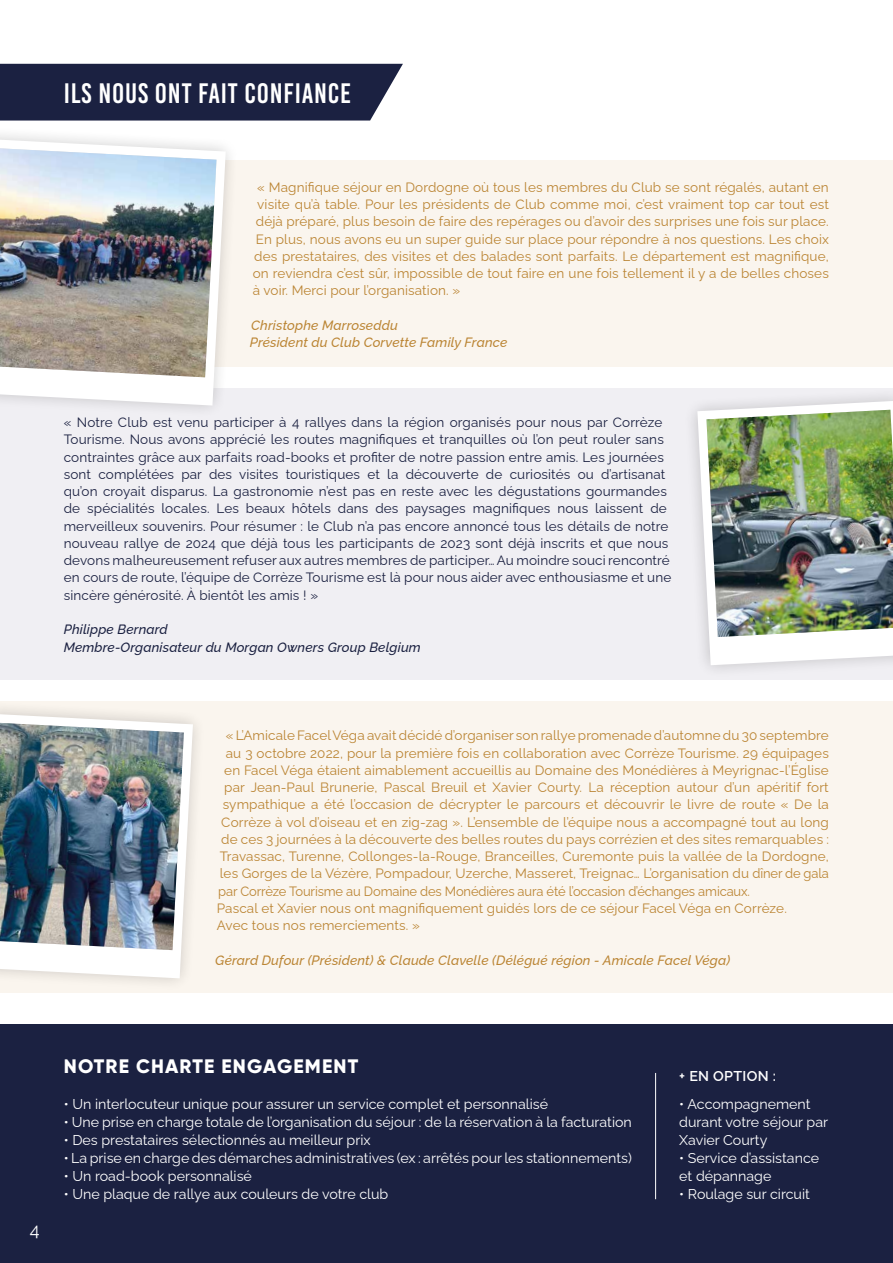
<style>
.page{position:relative;width:893px;height:1263px;background:#fff}
.page>*{position:absolute;margin:0;border:0;box-sizing:border-box;transform-origin:0 0}
.t1{font:28.2px "Bebas Kai";letter-spacing:.03em;color:#fff}
.t2{font:800 19.5px "Gilroy";letter-spacing:.06em;color:#fff}
.t3{font:18px "Raleway";color:#fff}
.t4{font:14.25px/18px "Raleway";color:#fff}
.t5{font:600 14.25px "Raleway";letter-spacing:.02em;color:#fff}
.t6{font:13.5px "Raleway";letter-spacing:.01em;color:#bb8534}
.t7{font:13.5px/17.2px "Raleway";letter-spacing:.01em;color:#1b2141}
.t8{font:italic 500 13.5px/17.2px "Raleway";letter-spacing:.01em;color:#bb8534}
.t9{font:13.5px "Raleway";letter-spacing:-.01em;color:#bb8534;scale:.96 1}
.t10{font:italic 500 13.5px/17.2px "Raleway";letter-spacing:.01em;color:#1b2141}
</style>
<div class="page">
<div style="left:152px;top:160px;width:741px;height:206px;background:#faf5ee"></div>
<div style="left:0;top:701px;width:893px;height:291px;background:#faf5ee"></div>
<div style="left:0;top:389px;width:893px;height:291px;background:#f0eff3"></div>
<div style="left:0;top:64px;width:403px;height:57px;background:#1b2141"></div>
<div style="left:0;top:1025px;width:893px;height:238px;background:#1b2141"></div>
<hr style="left:655px;top:1073px;width:1px;height:126px;background:#fff">
<svg style="left:0;top:134px;width:241px;height:275px;fill:#faf5ee"></svg>
<svg style="left:0;top:140px;width:226px;height:265px;fill:#fff"></svg>
<img style="left:0;top:148px;width:216px;height:229px">
<svg style="left:0;top:709px;width:209px;height:284px"></svg>
<svg style="left:0;top:714px;width:193px;height:264px;fill:#fff"></svg>
<img style="left:0;top:723px;width:184px;height:227px">
<svg style="left:682px;top:388px;width:210px;height:282px"></svg>
<svg style="left:697px;top:401px;width:195px;height:264px;fill:#fff"></svg>
<img style="left:706px;top:410px;width:186px;height:227px">
<hr style="left:892px;top:357px;width:1px;height:344px;background:#fff">
<h1 class="t1" style="left:64px;top:78px;width:289px">ILS NOUS ONT FAIT CONFIANCE</h1>
<p class="t6" style="left:257px;top:176px;width:573px">« Magnifique séjour en Dordogne où tous les membres du Club se sont régalés, autant en</p>
<p class="t6" style="left:257px;top:194px;width:573px">visite qu’à table. Pour les présidents de Club comme moi, c’est vraiment top car tout est</p>
<p class="t6" style="left:256px;top:211px;width:574px">déjà préparé, plus besoin de faire des repérages ou d’avoir des surprises une fois sur place.</p>
<p class="t6" style="left:256px;top:228px;width:575px">En plus, nous avons eu un super guide sur place pour répondre à nos questions. Les choix</p>
<p class="t6" style="left:254px;top:245px;width:576px">des prestataires, des visites et des balades sont parfaits. Le département est magnifique,</p>
<p class="t6" style="left:253px;top:263px;width:578px">on reviendra c’est sûr, impossible de tout faire en une fois tellement il y a de belles choses</p>
<p class="t6" style="left:253px;top:280px;width:209px">à voir. Merci pour l’organisation. »</p>
<p class="t8" style="left:250px;top:315px;width:259px">Christophe Marroseddu<br>Président du Club Corvette Family France</p>
<p class="t7" style="left:64px;top:412px;width:609px">« Notre Club est venu participer à 4 rallyes dans la région organisés pour nous par Corrèze Tourisme. Nous avons apprécié les routes magnifiques et tranquilles où l’on peut rouler sans contraintes grâce aux parfaits road-books et profiter de notre passion entre amis. Les journées sont complétées par des visites touristiques et la découverte de curiosités ou d’artisanat qu’on croyait disparus. La gastronomie n’est pas en reste avec les dégustations gourmandes de spécialités locales. Les beaux hôtels dans des paysages magnifiques nous laissent de merveilleux souvenirs. Pour résumer : le Club n’a pas encore annoncé tous les détails de notre nouveau rallye de 2024 que déjà tous les participants de 2023 sont déjà inscrits et que nous devons malheureusement refuser aux autres membres de participer… Au moindre souci rencontré en cours de route, l’équipe de Corrèze Tourisme est là pour nous aider avec enthousiasme et une sincère générosité. À bientôt les amis ! »</p>
<p class="t10" style="left:64px;top:619px;width:359px">Philippe Bernard<br>Membre-Organisateur du Morgan Owners Group Belgium</p>
<p class="t6" style="left:226px;top:725px;width:605px">« L’Amicale Facel Véga avait décidé d’organiser son rallye promenade d’automne du 30 septembre</p>
<p class="t6" style="left:226px;top:742px;width:605px">au 3 octobre 2022, pour la première fois en collaboration avec Corrèze Tourisme. 29 équipages</p>
<p class="t6" style="left:224px;top:759px;width:606px">en Facel Véga étaient aimablement accueillis au Domaine des Monédières à Meyrignac-l’Église</p>
<p class="t6" style="left:224px;top:776px;width:606px">par Jean-Paul Brunerie, Pascal Breuil et Xavier Courty. La réception autour d’un apéritif fort</p>
<p class="t6" style="left:223px;top:794px;width:608px">sympathique a été l’occasion de décrypter le parcours et découvrir le livre de route « De la</p>
<p class="t6" style="left:221px;top:811px;width:609px">Corrèze à vol d’oiseau et en zig-zag ». L’ensemble de l’équipe nous a accompagné tout au long</p>
<p class="t6" style="left:221px;top:828px;width:609px">de ces 3 journées à la découverte des belles routes du pays corrézien et des sites remarquables :</p>
<p class="t6" style="left:220px;top:845px;width:611px">Travassac, Turenne, Collonges-la-Rouge, Branceilles, Curemonte puis la vallée de la Dordogne,</p>
<p class="t6" style="left:220px;top:863px;width:610px">les Gorges de la Vézère, Pompadour, Uzerche, Masseret, Treignac… L’organisation du dîner de gala</p>
<p class="t9" style="left:218px;top:880px;width:555px">par Corrèze Tourisme au Domaine des Monédières aura été l’occasion d’échanges amicaux.</p>
<p class="t6" style="left:217px;top:897px;width:572px">Pascal et Xavier nous ont magnifiquement guidés lors de ce séjour Facel Véga en Corrèze.</p>
<p class="t6" style="left:217px;top:914px;width:205px">Avec tous nos remerciements. »</p>
<p class="t8" style="left:215px;top:950px;width:516px">Gérard Dufour (Président) &amp; Claude Clavelle (Délégué région - Amicale Facel Véga)</p>
<h3 class="t3" style="left:30px;top:1215px;width:11px">4</h3>
<h2 class="t2" style="left:64px;top:1054px;width:296px">NOTRE CHARTE ENGAGEMENT</h2>
<p class="t4" style="left:64px;top:1093px;width:486px">• Un interlocuteur unique pour assurer un service complet et personnalisé</p>
<p class="t4" style="left:64px;top:1111px;width:570px">• Une prise en charge totale de l’organisation du séjour : de la réservation à la facturation</p>
<p class="t4" style="left:64px;top:1129px;width:308px">• Des prestataires sélectionnés au meilleur prix</p>
<p class="t4" style="left:64px;top:1147px;width:570px">• La prise en charge des démarches administratives (ex : arrêtés pour les stationnements)</p>
<p class="t4" style="left:64px;top:1165px;width:190px">• Un road-book personnalisé</p>
<p class="t4" style="left:64px;top:1183px;width:326px">• Une plaque de rallye aux couleurs de votre club</p>
<p class="t5" style="left:679px;top:1064px;width:98px">+ EN OPTION :</p>
<p class="t4" style="left:679px;top:1093px;width:150px">• Accompagnement durant votre séjour par<br>Xavier Courty</p>
<p class="t4" style="left:679px;top:1147px;width:141px">• Service d’assistance et dépannage</p>
<p class="t4" style="left:679px;top:1183px;width:132px">• Roulage sur circuit</p>
</div>
